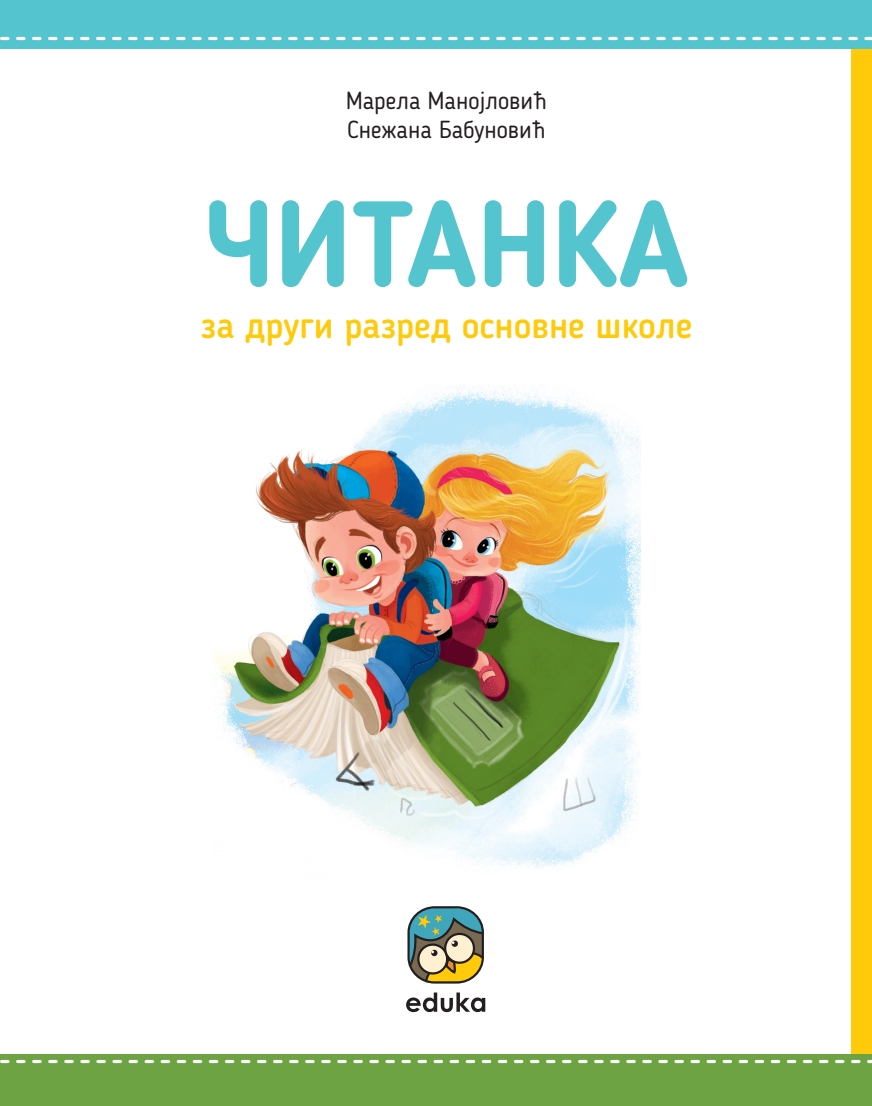
<style>
.page{position:relative;width:872px;height:1106px;background:#fff}
.page>*{position:absolute;margin:0;border:0;box-sizing:border-box;transform-origin:0 0}
.t1{font:700 120px "Blogger Sans";color:#54c5cf}
.t2{font:500 36px "Blogger Sans";color:#feca0a}
.t3{font:24px/28.8px "Blogger Sans";color:#231f20}
</style>
<div class="page">
<div style="left:851px;top:19px;width:21px;height:1087px;background:#feca0a"></div>
<div style="left:0;top:0;width:872px;height:48px;background:#54c5cf"></div>
<svg style="left:2px;top:37px;width:870px;height:3px"></svg>
<div style="left:0;top:1054px;width:872px;height:52px;background:#6da343"></div>
<svg style="left:2px;top:1059px;width:870px;height:4px"></svg>
<svg style="left:406px;top:992px;width:79px;height:20px"></svg>
<svg style="left:410px;top:909px;width:74px;height:75px;background:#92a081"></svg>
<div style="left:407px;top:906px;width:77px;height:77px;border:2px solid #231f20;border-radius:26px"></div>
<img style="left:212px;top:385px;width:428px;height:484px">
<p class="t3" style="left:346px;top:87px;width:202px">Марела Манојловић<br>Снежана Бабуновић</p>
<h1 class="t1" style="left:204px;top:172px;width:486px">ЧИТАНКА</h1>
<h2 class="t2" style="left:201px;top:304px;width:493px">за други разред основне школе</h2>
</div>
